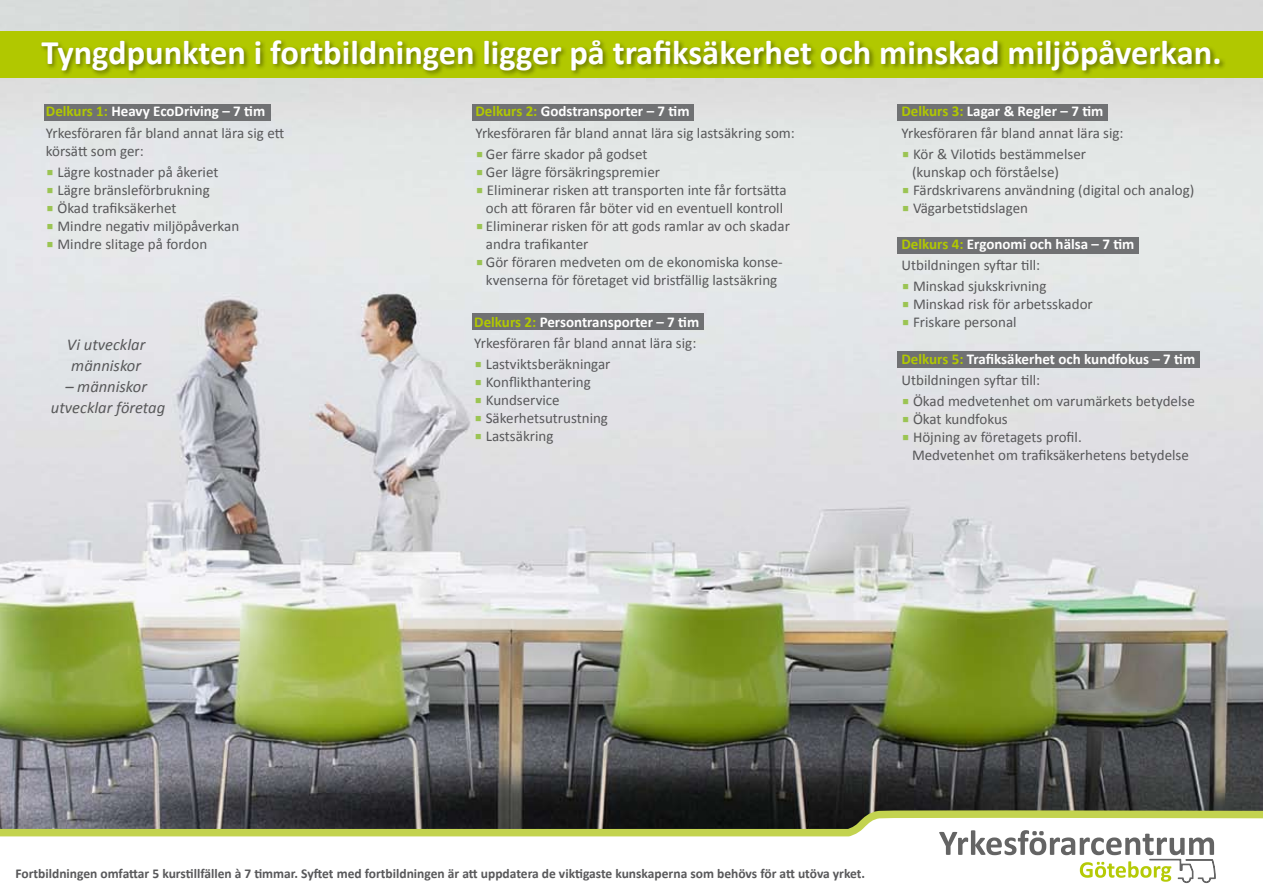
<style>
.page{position:relative;width:1263px;height:893px;background:#fff}
.page>*{position:absolute;margin:0;border:0;box-sizing:border-box;transform-origin:0 0}
.t1{font:700 34.5px "Calibri";color:#fff}
.t2{font:italic 16.5px/21px "Calibri";color:#58585a}
.t3{font:15px/21px "Calibri";color:#58585a}
.t4{font:700 15px/21px "Calibri";color:#fff}
.t5{font:700 13.5px "Calibri";color:#58585a}
.s1{font-weight:700;color:#b1c800}
.s2{font-weight:700;color:#fff}
.s3{font-family:"Lucida Grande";color:#9bc453}
.s4{color:#b1c800}
.s5{font-weight:400;color:#58585a}
</style>
<div class="page">
<img style="left:0;top:0;width:1263px;height:805px">
<div style="left:0;top:31px;width:1263px;height:47px;background:#b1c800"></div>
<div style="left:39px;top:38px;width:1187px;height:39px;background:#000;opacity:.4"></div>
<div style="left:44px;top:104px;width:226px;height:16px;background:#707173"></div>
<div style="left:897px;top:104px;width:210px;height:16px;background:#707173"></div>
<div style="left:897px;top:237px;width:241px;height:17px;background:#707173"></div>
<div style="left:897px;top:351px;width:303px;height:16px;background:#707173"></div>
<div style="left:472px;top:104px;width:221px;height:16px;background:#707173"></div>
<svg style="left:0;top:805px;width:1263px;height:78px"></svg>
<div style="left:472px;top:314px;width:232px;height:16px;background:#707173"></div>
<h1 class="t1" style="left:41px;top:31px;width:1182px">Tyngdpunkten i fortbildningen ligger på trafiksäkerhet och minskad miljöpåverkan.</h1>
<p class="t3" style="left:46px;top:100px;width:240px"><span class="s1">Delkurs 1:</span> <span class="s2">Heavy EcoDriving – 7 tim<br></span>Yrkesföraren får bland annat lära sig ett</p>
<p class="t3" style="left:46px;top:139px;width:99px">körsätt som ger:</p>
<p class="t3" style="left:46px;top:160px;width:174px"><span class="s3">■</span> Lägre kostnader på åkeriet</p>
<p class="t3" style="left:46px;top:178px;width:165px"><span class="s3">■</span> Lägre bränsleförbrukning</p>
<p class="t3" style="left:46px;top:196px;width:132px"><span class="s3">■</span> Ökad trafiksäkerhet</p>
<p class="t3" style="left:46px;top:214px;width:195px"><span class="s3">■</span> Mindre negativ miljöpåverkan</p>
<p class="t3" style="left:46px;top:232px;width:163px"><span class="s3">■</span> Mindre slitage på fordon</p>
<p class="t3" style="left:475px;top:100px;width:321px"><span class="s1">Delkurs 2:</span> <span class="s2">Godstransporter – 7 tim<br></span>Yrkesföraren får bland annat lära sig lastsäkring som:</p>
<p class="t3" style="left:475px;top:142px;width:174px"><span class="s3">■</span> Ger färre skador på godset</p>
<p class="t3" style="left:475px;top:160px;width:186px"><span class="s3">■</span> Ger lägre försäkringspremier</p>
<p class="t3" style="left:475px;top:180px;width:313px;line-height:18px;text-align:center"><span class="s3">■</span> Eliminerar risken att transporten inte får fortsätta och att föraren får böter vid en eventuell kontroll</p>
<p class="t3" style="left:486px;top:216px;width:305px;line-height:18px;text-indent:-10px"><span class="s3">■</span> Eliminerar risken för att gods ramlar av och skadar andra trafikanter</p>
<p class="t3" style="left:475px;top:252px;width:309px;line-height:18px;text-align:center"><span class="s3">■</span> Gör föraren medveten om de ekonomiska konse&shy;kvenserna för företaget vid bristfällig lastsäkring</p>
<p class="t3" style="left:901px;top:100px;width:224px"><span class="s1">Delkurs 3:</span> <span class="s2">Lagar &amp; Regler – 7 tim<br></span>Yrkesföraren får bland annat lära sig:</p>
<p class="t3" style="left:912px;top:144px;width:175px;line-height:18px;text-indent:-10px"><span class="s3">■</span> Kör &amp; Vilotids bestämmelser (kunskap och förståelse)</p>
<p class="t3" style="left:901px;top:178px;width:294px"><span class="s3">■</span> Färdskrivarens användning (digital och analog)</p>
<p class="t3" style="left:901px;top:196px;width:128px"><span class="s3">■</span> Vägarbetstidslagen</p>
<p class="t3" style="left:901px;top:233px;width:234px"><span class="s1">Delkurs 4:</span> <span class="s2">Ergonomi och hälsa – 7 tim<br></span>Utbildningen syftar till:</p>
<p class="t3" style="left:901px;top:275px;width:146px"><span class="s3">■</span> Minskad sjukskrivning</p>
<p class="t3" style="left:901px;top:293px;width:193px"><span class="s3">■</span> Minskad risk för arbetsskador</p>
<p class="t3" style="left:901px;top:311px;width:117px"><span class="s3">■</span> Friskare personal</p>
<p class="t4" style="left:901px;top:348px;width:295px"><span class="s4">Delkurs 5:</span> Trafiksäkerhet och kundfokus – 7 tim<br><span class="s5">Utbildningen syftar till:</span></p>
<p class="t3" style="left:901px;top:390px;width:295px"><span class="s3">■</span> Ökad medvetenhet om varumärkets betydelse</p>
<p class="t3" style="left:901px;top:408px;width:108px"><span class="s3">■</span> Ökat kundfokus</p>
<p class="t3" style="left:912px;top:427px;width:278px;line-height:18px;text-indent:-10px"><span class="s3">■</span> Höjning av företagets profil.<br>Medvetenhet om trafiksäkerhetens betydelse</p>
<p class="t3" style="left:474px;top:310px;width:227px"><span class="s1">Delkurs 2:</span> <span class="s2">Persontransporter – 7 tim<br></span>Yrkesföraren får bland annat lära sig:</p>
<p class="t3" style="left:474px;top:352px;width:138px"><span class="s3">■</span> Lastviktsberäkningar</p>
<p class="t3" style="left:474px;top:370px;width:118px"><span class="s3">■</span> Konflikthantering</p>
<p class="t3" style="left:474px;top:388px;width:87px"><span class="s3">■</span> Kundservice</p>
<p class="t3" style="left:474px;top:406px;width:135px"><span class="s3">■</span> Säkerhetsutrustning</p>
<p class="t3" style="left:474px;top:424px;width:81px"><span class="s3">■</span> Lastsäkring</p>
<p class="t2" style="left:67px;top:334px;width:80px">Vi utvecklar människor</p>
<p class="t2" style="left:51px;top:376px;width:116px;text-align:center">– människor utvecklar företag</p>
<p class="t5" style="left:15px;top:865px;width:851px">Fortbildningen omfattar 5 kurstillfällen à 7 timmar. Syftet med fortbildningen är att uppdatera de viktigaste kunskaperna som behövs för att utöva yrket.</p>
</div>
